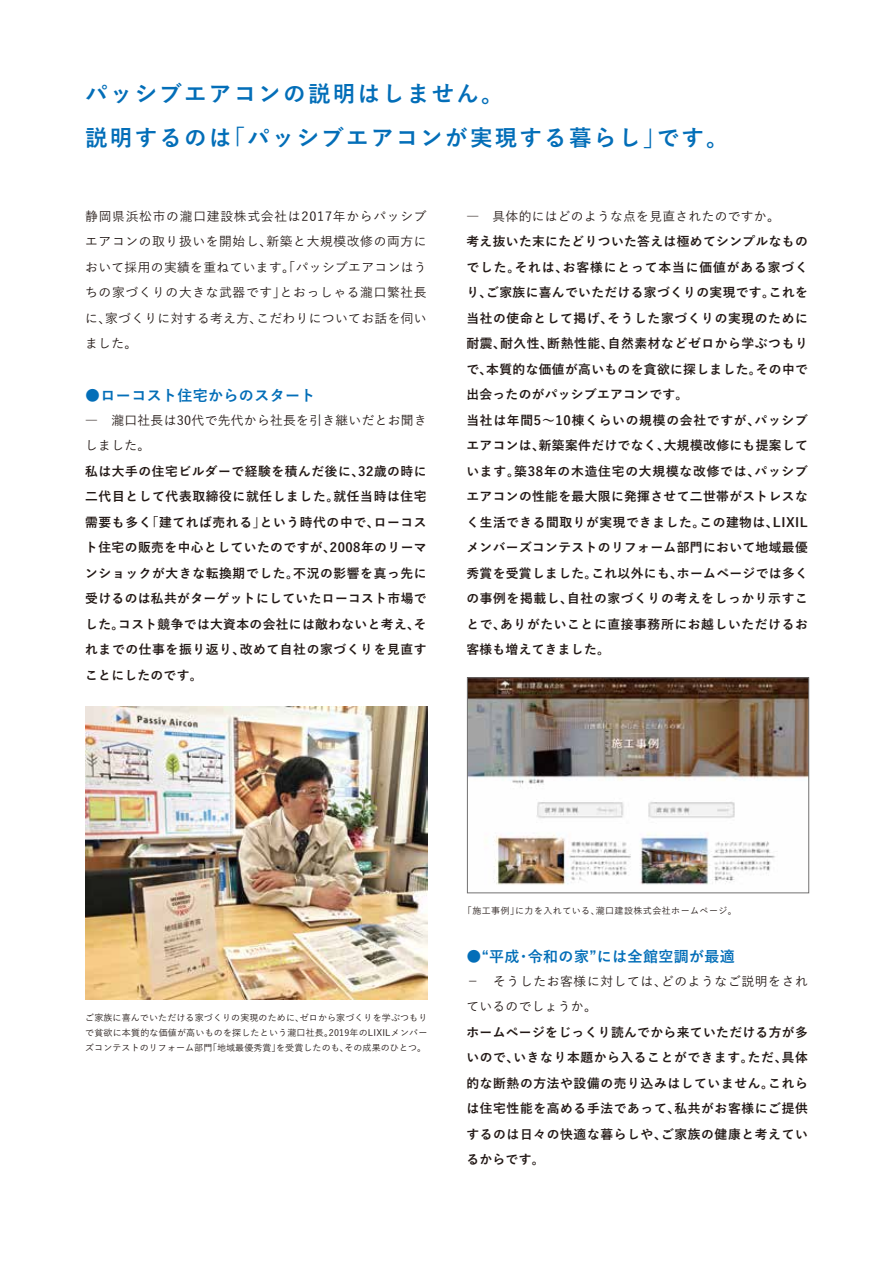
<style>
.page{position:relative;width:893px;height:1263px;background:#fff}
.page>*{position:absolute;margin:0;border:0;box-sizing:border-box;transform-origin:0 0}
.t1{font:700 22.5px/43.5px "Yu Go";letter-spacing:.1em;color:#036eb8}
.t2{font:700 15px "Yu Go";letter-spacing:.025em;color:#036eb8}
.t3{font:700 12.75px/25.5px "Yu Go";letter-spacing:.045em;color:#221815;text-align:justify}
.t4{font:500 12.75px/25.5px "Yu Go";letter-spacing:.03em;color:#221815;text-align:justify}
.t5{font:500 12.75px/25.5px "Yu Go";letter-spacing:.05em;color:#221815}
.t6{font:500 9px/15px "Yu Go";letter-spacing:.02em;color:#221815;text-align:justify}
.t7{font:500 9px "Yu Go";letter-spacing:.05em;color:#221815}
</style>
<div class="page">
<img style="left:469px;top:679px;width:338px;height:206px">
<img style="left:85px;top:707px;width:342px;height:293px">
<div style="left:467px;top:677px;width:342px;height:216px;border:1px solid #727171"></div>
<h1 class="t1" style="left:85px;top:73px;width:645px">パッシブエアコンの説明はしません。<br>説明するのは「パッシブエアコンが実現する暮らし」です。</h1>
<p class="t4" style="left:85px;top:201px;width:343px">静岡県浜松市の瀧口建設株式会社は2017年からパッシブエアコンの取り扱いを開始し、新築と大規模改修の両方において採用の実績を重ねています。「パッシブエアコンはうちの家づくりの大きな武器です」とおっしゃる瀧口繁社長に、家づくりに対する考え方、こだわりについてお話を伺いました。</p>
<p class="t2" style="left:85px;top:387px;width:232px">●ローコスト住宅からのスタート</p>
<p class="t4" style="left:85px;top:405px;width:343px">―　瀧口社長は30代で先代から社長を引き継いだとお聞きしました。</p>
<p class="t3" style="left:85px;top:458px;width:343px">私は大手の住宅ビルダーで経験を積んだ後に、32歳の時に二代目として代表取締役に就任しました。就任当時は住宅需要も多く「建てれば売れる」という時代の中で、ローコスト住宅の販売を中心としていたのですが、2008年のリーマンショックが大きな転換期でした。不況の影響を真っ先に受けるのは私共がターゲットにしていたローコスト市場でした。コスト競争では大資本の会社には敵わないと考え、それまでの仕事を振り返り、改めて自社の家づくりを見直すことにしたのです。</p>
<p class="t4" style="left:466px;top:201px;width:315px">―　具体的にはどのような点を見直されたのですか。</p>
<p class="t3" style="left:466px;top:229px;width:343px;text-align:left">考え抜いた末にたどりついた答えは極めてシンプルなものでした。それは、お客様にとって本当に価値がある家づくり、ご家族に喜んでいただける家づくりの実現です。これを当社の使命として掲げ、そうした家づくりの実現のために耐震、耐久性、断熱性能、自然素材などゼロから学ぶつもりで、本質的な価値が高いものを貪欲に探しました。その中で出会ったのがパッシブエアコンです。<br>当社は年間5～10棟くらいの規模の会社ですが、パッシブエアコンは、新築案件だけでなく、大規模改修にも提案しています。築38年の木造住宅の大規模な改修では、パッシブエアコンの性能を最大限に発揮させて二世帯がストレスなく生活できる間取りが実現できました。この建物は、LIXILメンバーズコンテストのリフォーム部門において地域最優秀賞を受賞しました。これ以外にも、ホームページでは多くの事例を掲載し、自社の家づくりの考えをしっかり示すことで、ありがたいことに直接事務所にお越しいただけるお客様も増えてきました。</p>
<p class="t6" style="left:85px;top:1008px;width:344px">ご家族に喜んでいただける家づくりの実現のために、ゼロから家づくりを学ぶつもりで貧欲に本質的な価値が高いものを探したという瀧口社長。2019年のLIXILメンバーズコンテストのリフォーム部門「地域最優秀賞」を受賞したのも、その成果のひとつ。</p>
<p class="t7" style="left:463px;top:902px;width:276px">「施工事例」に力を入れている、瀧口建設株式会社ホームページ。</p>
<p class="t2" style="left:466px;top:948px;width:270px">●“平成・令和の家”には全館空調が最適</p>
<p class="t5" style="left:466px;top:966px;width:343px">－　そうしたお客様に対しては、どのようなご説明をされているのでしょうか。</p>
<p class="t3" style="left:466px;top:1019px;width:343px">ホームページをじっくり読んでから来ていただける方が多いので、いきなり本題から入ることができます。ただ、具体的な断熱の方法や設備の売り込みはしていません。これらは住宅性能を高める手法であって、私共がお客様にご提供するのは日々の快適な暮らしや、ご家族の健康と考えているからです。</p>
</div>
